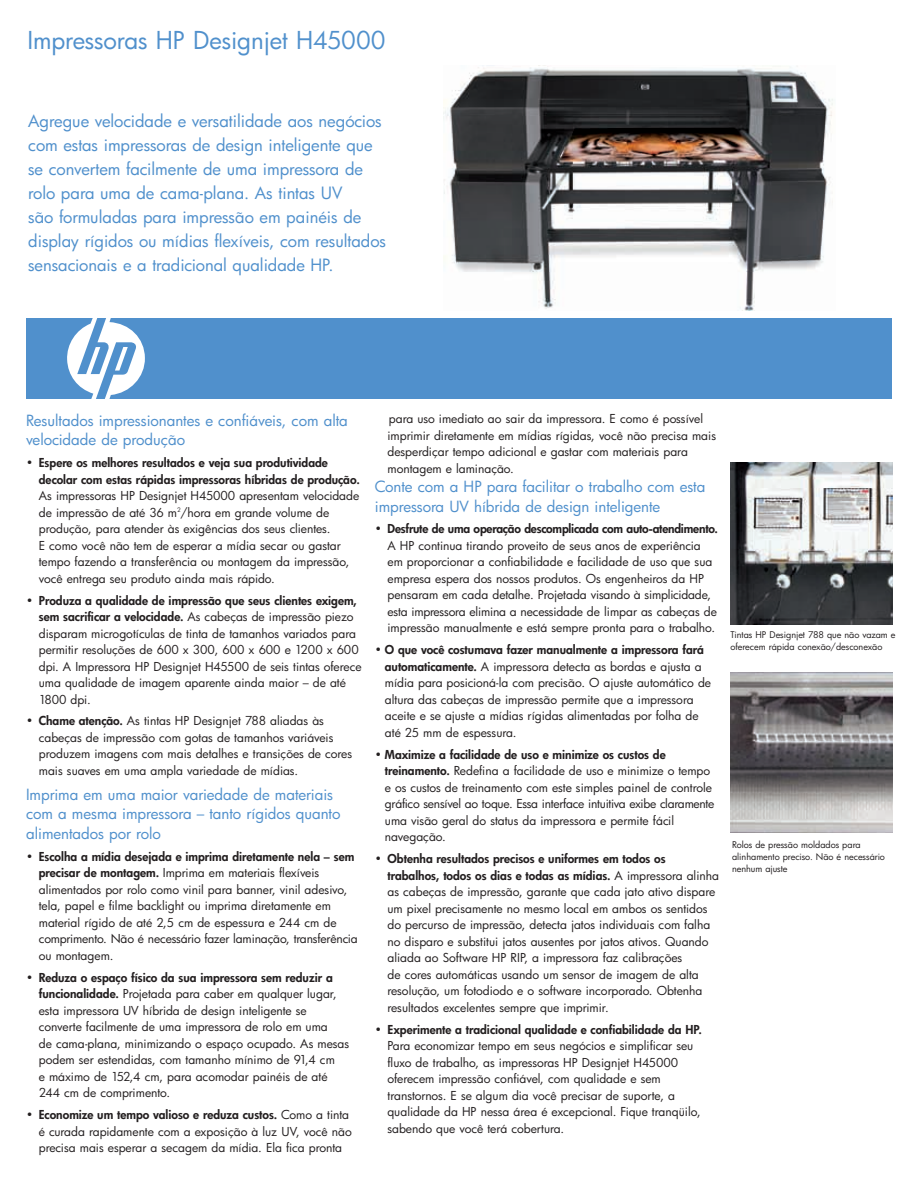
<style>
.page{position:relative;width:918px;height:1188px;background:#fff}
.page>*{position:absolute;margin:0;border:0;box-sizing:border-box;transform-origin:0 0}
.t1{font:24px "Futura Bk";letter-spacing:-.005em;color:#5090cc}
.t2{font:16.5px/24px "Futura Bk";color:#5090cc}
.t3{font:15px/19.5px "Futura Bk";color:#5090cc}
.t4{font:12px/16.5px "Futura Bk";letter-spacing:-.005em;color:#231f20}
.t5{font:12px/16.5px "Futura Hv";color:#231f20}
.t6{font:9px/12px "Futura Bk";color:#231f20}
.s1{font-family:"Futura Bk"}
.s2{font-family:"Futura Hv"}
</style>
<div class="page">
<img style="left:443px;top:65px;width:390px;height:245px">
<div style="left:26px;top:318px;width:866px;height:81px;background:#5090cc"></div>
<svg style="left:67px;top:318px;width:78px;height:81px"></svg>
<img style="left:730px;top:463px;width:162px;height:162px">
<img style="left:730px;top:673px;width:163px;height:160px">
<h1 class="t1" style="left:27px;top:31px;width:360px">Impressoras HP Designjet H45000</h1>
<p class="t2" style="left:28px;top:111px;width:359px">Agregue velocidade e versatilidade aos negócios com estas impressoras de design inteligente que se convertem facilmente de uma impressora de rolo para uma de cama-plana. As tintas UV<br>são formuladas para impressão em painéis de display rígidos ou mídias flexíveis, com resultados sensacionais e a tradicional qualidade HP.</p>
<p class="t3" style="left:26px;top:412px;width:323px">Resultados impressionantes e confiáveis, com alta velocidade de produção</p>
<p class="t5" style="left:39px;top:455px;width:323px;text-indent:-13px"><span class="s1">•</span> Espere os melhores resultados e veja sua produtividade decolar com estas rápidas impressoras híbridas de produção.</p>
<p class="t4" style="left:39px;top:489px;width:322px">As impressoras HP Designjet H45000 apresentam velocidade de impressão de até 36 m<sup>2</sup>/hora em grande volume de produção, para atender às exigências dos seus clientes.<br>E como você não tem de esperar a mídia secar ou gastar tempo fazendo a transferência ou montagem da impressão, você entrega seu produto ainda mais rápido.</p>
<p class="t5" style="left:26px;top:593px;width:332px;text-align:right"><span class="s1">•</span> Produza a qualidade de impressão que seus clientes exigem, sem sacrificar a velocidade. <span class="s1">As cabeças de impressão piezo</span></p>
<p class="t4" style="left:39px;top:626px;width:324px">disparam microgotículas de tinta de tamanhos variados para permitir resoluções de 600 x 300, 600 x 600 e 1200 x 600 dpi. A Impressora HP Designjet H45500 de seis tintas oferece uma qualidade de imagem aparente ainda maior – de até 1800 dpi.</p>
<p class="t4" style="left:39px;top:714px;width:315px;text-indent:-13px">• <span class="s2">Chame atenção.</span> As tintas HP Designjet 788 aliadas às cabeças de impressão com gotas de tamanhos variáveis produzem imagens com mais detalhes e transições de cores mais suaves em uma ampla variedade de mídias.</p>
<p class="t3" style="left:26px;top:786px;width:316px">Imprima em uma maior variedade de materiais com a mesma impressora – tanto rígidos quanto alimentados por rolo</p>
<p class="t5" style="left:26px;top:849px;width:330px"><span class="s1">•</span> Escolha a mídia desejada e imprima diretamente nela – sem</p>
<p class="t4" style="left:39px;top:866px;width:320px"><span class="s2">precisar de montagem.</span> Imprima em materiais flexíveis alimentados por rolo como vinil para banner, vinil adesivo, tela, papel e filme backlight ou imprima diretamente em material rígido de até 2,5 cm de espessura e 244 cm de comprimento. Não é necessário fazer laminação, transferência ou montagem.</p>
<p class="t5" style="left:26px;top:970px;width:308px"><span class="s1">•</span> Reduza o espaço físico da sua impressora sem reduzir a</p>
<p class="t4" style="left:39px;top:987px;width:312px"><span class="s2">funcionalidade.</span> Projetada para caber em qualquer lugar, esta impressora UV híbrida de design inteligente se converte facilmente de uma impressora de rolo em uma<br>de cama-plana, minimizando o espaço ocupado. As mesas podem ser estendidas, com tamanho mínimo de 91,4 cm<br>e máximo de 152,4 cm, para acomodar painéis de até 244 cm de comprimento.</p>
<p class="t5" style="left:26px;top:1107px;width:325px"><span class="s1">•</span> Economize um tempo valioso e reduza custos. <span class="s1">Como a tinta</span></p>
<p class="t4" style="left:39px;top:1124px;width:315px">é curada rapidamente com a exposição à luz UV, você não precisa mais esperar a secagem da mídia. Ela fica pronta</p>
<p class="t4" style="left:388px;top:412px;width:330px">para uso imediato ao sair da impressora. E como é possível imprimir diretamente em mídias rígidas, você não precisa mais desperdiçar tempo adicional e gastar com materiais para montagem e laminação.</p>
<p class="t3" style="left:375px;top:479px;width:332px">Conte com a HP para facilitar o trabalho com esta impressora UV híbrida de design inteligente</p>
<p class="t5" style="left:375px;top:522px;width:345px"><span class="s1">•</span> Desfrute de uma operação descomplicada com auto-atendimento.</p>
<p class="t4" style="left:388px;top:539px;width:331px">A HP continua tirando proveito de seus anos de experiência em proporcionar a confiabilidade e facilidade de uso que sua empresa espera dos nossos produtos. Os engenheiros da HP pensaram em cada detalhe. Projetada visando à simplicidade, esta impressora elimina a necessidade de limpar as cabeças de impressão manualmente e está sempre pronta para o trabalho.</p>
<p class="t5" style="left:375px;top:643px;width:331px"><span class="s1">•</span> O que você costumava fazer manualmente a impressora fará</p>
<p class="t4" style="left:385px;top:660px;width:328px"><span class="s2">automaticamente.</span> A impressora detecta as bordas e ajusta a mídia para posicioná-la com precisão. O ajuste automático de altura das cabeças de impressão permite que a impressora aceite e se ajuste a mídias rígidas alimentadas por folha de até 25 mm de espessura.</p>
<p class="t5" style="left:375px;top:747px;width:293px"><span class="s1">•</span> Maximize a facilidade de uso e minimize os custos de</p>
<p class="t4" style="left:385px;top:764px;width:331px"><span class="s2">treinamento.</span> Redefina a facilidade de uso e minimize o tempo e os custos de treinamento com este simples painel de controle gráfico sensível ao toque. Essa interface intuitiva exibe claramente uma visão geral do status da impressora e permite fácil navegação.</p>
<p class="t5" style="left:388px;top:851px;width:333px;text-indent:-13px"><span class="s1">•</span> Obtenha resultados precisos e uniformes em todos os trabalhos, todos os dias e todas as mídias. <span class="s1">A impressora alinha</span></p>
<p class="t4" style="left:388px;top:885px;width:329px">as cabeças de impressão, garante que cada jato ativo dispare um pixel precisamente no mesmo local em ambos os sentidos do percurso de impressão, detecta jatos individuais com falha no disparo e substitui jatos ausentes por jatos ativos. Quando aliada ao Software HP RIP, a impressora faz calibrações<br>de cores automáticas usando um sensor de imagem de alta resolução, um fotodiodo e o software incorporado. Obtenha resultados excelentes sempre que imprimir.</p>
<p class="t5" style="left:375px;top:1022px;width:329px"><span class="s1">•</span> Experimente a tradicional qualidade e confiabilidade da HP.</p>
<p class="t4" style="left:388px;top:1039px;width:315px">Para economizar tempo em seus negócios e simplificar seu fluxo de trabalho, as impressoras HP Designjet H45000 oferecem impressão confiável, com qualidade e sem transtornos. E se algum dia você precisar de suporte, a qualidade da HP nessa área é excepcional. Fique tranqüilo, sabendo que você terá cobertura.</p>
<p class="t6" style="left:731px;top:630px;width:166px">Tintas HP Designjet 788 que não vazam e oferecem rápida conexão/desconexão</p>
<p class="t6" style="left:732px;top:840px;width:154px">Rolos de pressão moldados para alinhamento preciso. Não é necessário nenhum ajuste</p>
</div>
